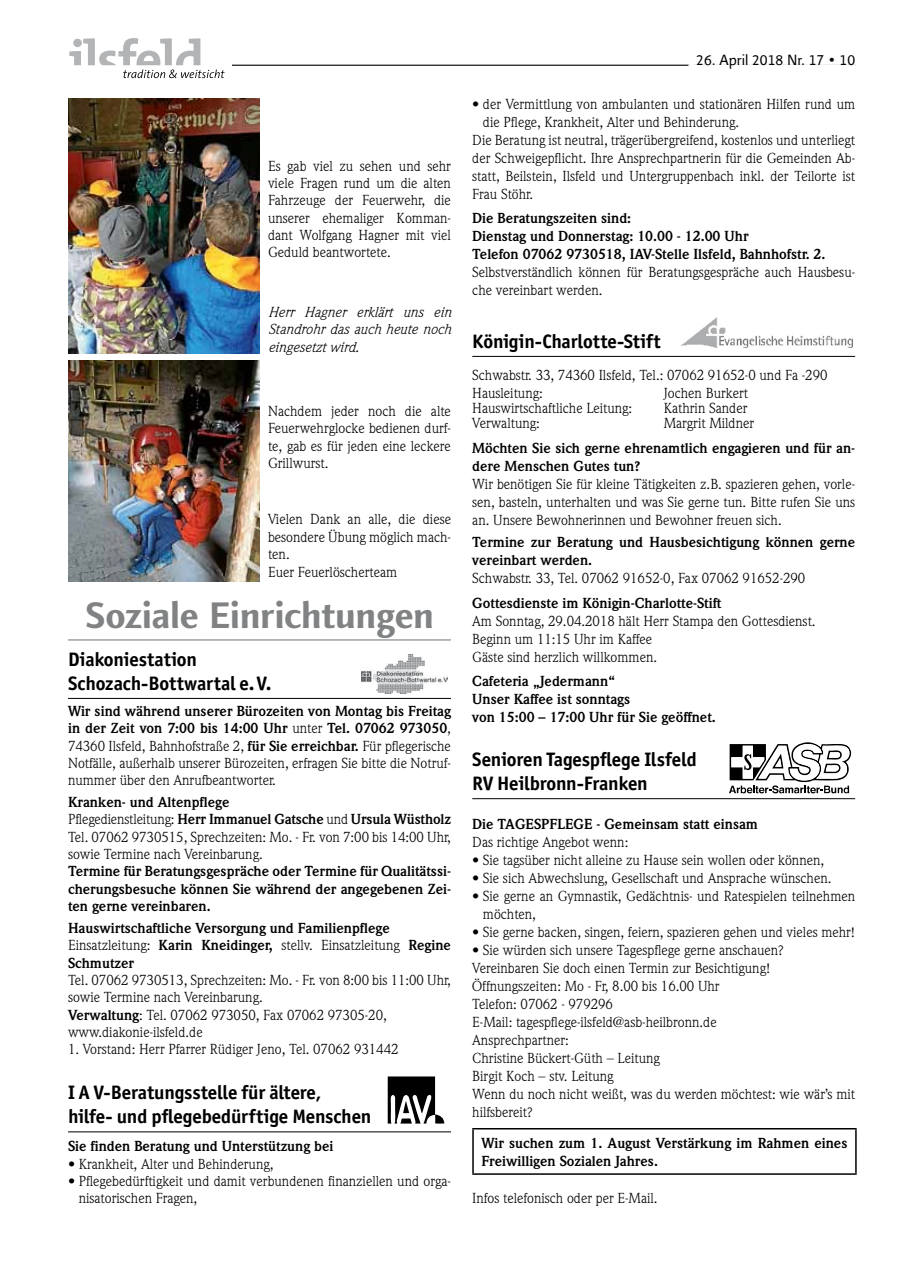
<style>
.page{position:relative;width:902px;height:1280px;background:#fff}
.page>*{position:absolute;margin:0;border:0;box-sizing:border-box;transform-origin:0 0}
.t1{font:700 37.5px "Linotype Finnegan";letter-spacing:-.005em;color:#808284}
.t2{font:700 19.5px/24px "Officina San ITC";letter-spacing:-.005em;color:#000}
.t3{font:15px "Linotype Finnegan";color:#000}
.t4{font:14.25px/17.4px "Weidemann";color:#000}
.t5{font:700 14.25px/18px "Weidemann";color:#000}
.t6{font:italic 14.25px/17.4px "Weidemann";color:#000;text-align:justify}
.s1{font-weight:700}
.s2{font-weight:400}
.s3{color:#fff}
</style>
<div class="page">
<img style="left:68px;top:98px;width:191px;height:256px">
<img style="left:68px;top:360px;width:191px;height:221px">
<hr style="left:68px;top:639px;width:383px;height:1px;background:#808284">
<hr style="left:68px;top:698px;width:383px;height:1px;background:#000">
<img style="left:361px;top:655px;width:87px;height:39px">
<hr style="left:68px;top:1131px;width:383px;height:1px;background:#000">
<svg style="left:387px;top:1076px;width:58px;height:48px"></svg>
<hr style="left:472px;top:356px;width:383px;height:1px;background:#000">
<img style="left:681px;top:317px;width:170px;height:30px">
<hr style="left:472px;top:798px;width:383px;height:1px;background:#000">
<svg style="left:729px;top:742px;width:122px;height:52px"></svg>
<hr style="left:472px;top:1128px;width:384px;height:1px;background:#000">
<hr style="left:472px;top:1129px;width:1px;height:44px;background:#000">
<hr style="left:855px;top:1129px;width:1px;height:44px;background:#000">
<hr style="left:472px;top:1173px;width:384px;height:2px;background:#000">
<hr style="left:232px;top:65px;width:623px;height:1px;background:#000">
<div style="left:688px;top:64px;width:167px;height:5px;background:#fff"></div>
<svg style="left:69px;top:38px;width:155px;height:40px"></svg>
<p class="t4" style="left:268px;top:157px;width:184px;text-align:justify">Es gab viel zu sehen und sehr viele Fragen rund um die alten Fahrzeuge der Feuerwehr, die unserer ehemaliger Komman&shy;dant Wolfgang Hagner mit viel Geduld beantwortete.</p>
<p class="t6" style="left:268px;top:303px;width:184px">Herr Hagner erklärt uns ein Standrohr das auch heute noch eingesetzt wird.</p>
<p class="t4" style="left:268px;top:402px;width:184px;text-align:justify">Nachdem jeder noch die alte Feuerwehrglocke bedienen durf&shy;te, gab es für jeden eine leckere Grillwurst.</p>
<p class="t4" style="left:268px;top:511px;width:184px">Vielen Dank an alle, die diese besondere Übung möglich mach&shy;ten.<br>Euer Feuerlöscherteam</p>
<h1 class="t1" style="left:85px;top:593px;width:350px">Soziale Einrichtungen</h1>
<h2 class="t2" style="left:68px;top:647px;width:205px">Diakoniestation<br>Schozach-Bottwartal e.V.</h2>
<p class="t4" style="left:68px;top:702px;width:384px;text-align:justify"><span class="s1">Wir sind während unserer Bürozeiten von Montag bis Freitag in der Zeit von 7:00 bis 14:00 Uhr</span> unter <span class="s1">Tel. 07062 973050</span>, 74360 Ilsfeld, Bahnhofstraße 2, <span class="s1">für Sie erreichbar.</span> Für pflegerische Notfälle, außerhalb unserer Bürozeiten, erfragen Sie bitte die Notruf&shy;nummer über den Anrufbeantworter.</p>
<p class="t4" style="left:68px;top:793px;width:384px"><span class="s1">Kranken- und Altenpflege<br></span>Pflegedienstleitung: <span class="s1">Herr Immanuel Gatsche</span> und <span class="s1">Ursula Wüstholz </span>Tel. 07062 9730515, Sprechzeiten: Mo. - Fr. von 7:00 bis 14:00 Uhr, sowie Termine nach Vereinbarung.</p>
<p class="t5" style="left:68px;top:863px;width:384px;line-height:17.4px;text-align:justify">Termine für Beratungsgespräche oder Termine für Qualitätssi&shy;cherungsbesuche können Sie während der angegebenen Zei&shy;ten gerne vereinbaren.</p>
<p class="t5" style="left:68px;top:919px;width:384px;line-height:17.4px">Hauswirtschaftliche Versorgung und Familienpflege<br><span class="s2">Einsatzleitung:</span> Karin Kneidinger, <span class="s2">stellv. Einsatzleitung</span> Regine<br>Schmutzer</p>
<p class="t4" style="left:68px;top:971px;width:384px">Tel. 07062 9730513, Sprechzeiten: Mo. - Fr. von 8:00 bis 11:00 Uhr, sowie Termine nach Vereinbarung.<br><span class="s1">Verwaltung</span>: Tel. 07062 973050, Fax 07062 97305-20, www.diakonie-ilsfeld.de</p>
<p class="t4" style="left:68px;top:1040px;width:332px">1. Vorstand: Herr Pfarrer Rüdiger Jeno, Tel. 07062 931442</p>
<h2 class="t2" style="left:68px;top:1080px;width:305px">I A V-Beratungsstelle für ältere,<br>hilfe- und pflegebedürftige Menschen</h2>
<p class="t5" style="left:68px;top:1138px;width:267px">Sie finden Beratung und Unterstützung bei</p>
<p class="t4" style="left:68px;top:1155px;width:207px">• Krankheit, Alter und Behinderung,</p>
<p class="t4" style="left:79px;top:1172px;width:374px;text-indent:-11px">• Pflegebedürftigkeit und damit verbundenen finanziellen und orga&shy;nisatorischen Fragen,</p>
<p class="t3" style="left:688px;top:51px;width:168px"><span class="s3">0</span>26. April 2018 Nr. 17 • 10</p>
<p class="t4" style="left:472px;top:95px;width:384px">• der Vermittlung von ambulanten und stationären Hilfen rund um</p>
<p class="t4" style="left:483px;top:113px;width:258px">die Pflege, Krankheit, Alter und Behinderung.</p>
<p class="t4" style="left:472px;top:131px;width:384px">Die Beratung ist neutral, trägerübergreifend, kostenlos und unterliegt</p>
<p class="t4" style="left:472px;top:149px;width:384px">der Schweigepflicht. Ihre Ansprechpartnerin für die Gemeinden Ab-</p>
<p class="t4" style="left:472px;top:167px;width:384px">statt, Beilstein, Ilsfeld und Untergruppenbach inkl. der Teilorte ist</p>
<p class="t4" style="left:472px;top:185px;width:62px">Frau Stöhr.</p>
<p class="t5" style="left:472px;top:209px;width:355px">Die Beratungszeiten sind:<br>Dienstag und Donnerstag: 10.00 - 12.00 Uhr<br>Telefon 07062 9730518, IAV-Stelle Ilsfeld, Bahnhofstr. 2.</p>
<p class="t4" style="left:472px;top:263px;width:384px;line-height:18px">Selbstverständlich können für Beratungsgespräche auch Hausbesu&shy;che vereinbart werden.</p>
<h2 class="t2" style="left:472px;top:329px;width:190px">Königin-Charlotte-Stift</h2>
<p class="t4" style="left:472px;top:366px;width:357px;line-height:18.1px">Schwabstr. 33, 74360 Ilsfeld, Tel.: 07062 91652-0 und Fa -290<br>Hausleitung:</p>
<p class="t4" style="left:663px;top:384px;width:86px">Jochen Burkert</p>
<p class="t4" style="left:472px;top:400px;width:161px">Hauswirtschaftliche Leitung:</p>
<p class="t4" style="left:663px;top:400px;width:85px">Kathrin Sander</p>
<p class="t4" style="left:472px;top:415px;width:69px">Verwaltung:</p>
<p class="t4" style="left:663px;top:415px;width:92px">Margrit Mildner</p>
<p class="t5" style="left:472px;top:439px;width:384px">Möchten Sie sich gerne ehrenamtlich engagieren und für an&shy;dere Menschen Gutes tun?</p>
<p class="t4" style="left:472px;top:475px;width:384px;line-height:18px;text-align:justify">Wir benötigen Sie für kleine Tätigkeiten z.B. spazieren gehen, vorle&shy;sen, basteln, unterhalten und was Sie gerne tun. Bitte rufen Sie uns an. Unsere Bewohnerinnen und Bewohner freuen sich.</p>
<p class="t5" style="left:472px;top:533px;width:384px">Termine zur Beratung und Hausbesichtigung können gerne vereinbart werden.</p>
<p class="t4" style="left:472px;top:569px;width:334px">Schwabstr. 33, Tel. 07062 91652-0, Fax 07062 91652-290</p>
<p class="t5" style="left:472px;top:594px;width:250px">Gottesdienste im Königin-Charlotte-Stift</p>
<p class="t4" style="left:472px;top:611px;width:345px;line-height:18px">Am Sonntag, 29.04.2018 hält Herr Stampa den Gottesdienst.<br>Beginn um 11:15 Uhr im Kaffee<br>Gäste sind herzlich willkommen.</p>
<p class="t5" style="left:472px;top:672px;width:245px">Cafeteria „Jedermann“<br>Unser Kaffee ist sonntags<br>von 15:00 – 17:00 Uhr für Sie geöffnet.</p>
<h2 class="t2" style="left:472px;top:747px;width:226px">Senioren Tagespflege Ilsfeld<br>RV Heilbronn-Franken</h2>
<p class="t5" style="left:472px;top:815px;width:287px">Die TAGESPFLEGE - Gemeinsam statt einsam</p>
<p class="t4" style="left:472px;top:833px;width:158px">Das richtige Angebot wenn:</p>
<p class="t4" style="left:472px;top:851px;width:353px">• Sie tagsüber nicht alleine zu Hause sein wollen oder können,</p>
<p class="t4" style="left:472px;top:869px;width:360px">• Sie sich Abwechslung, Gesellschaft und Ansprache wünschen.</p>
<p class="t4" style="left:483px;top:886px;width:374px;line-height:18px;text-indent:-11px">• Sie gerne an Gymnastik, Gedächtnis- und Ratespielen teilnehmen möchten,</p>
<p class="t4" style="left:472px;top:923px;width:384px">• Sie gerne backen, singen, feiern, spazieren gehen und vieles mehr!</p>
<p class="t4" style="left:472px;top:940px;width:384px;line-height:18px">• Sie würden sich unsere Tagespflege gerne anschauen?<br>Vereinbaren Sie doch einen Termin zur Besichtigung!<br>Öffnungszeiten: Mo - Fr, 8.00 bis 16.00 Uhr<br>Telefon: 07062 - 979296<br>E-Mail: tagespflege-ilsfeld@asb-heilbronn.de<br>Ansprechpartner:<br>Christine Bückert-Güth – Leitung<br>Birgit Koch – stv. Leitung<br>Wenn du noch nicht weißt, was du werden möchtest: wie wär’s mit hilfsbereit?</p>
<p class="t5" style="left:481px;top:1135px;width:367px;line-height:17.2px">Wir suchen zum 1. August Verstärkung im Rahmen eines<br>Freiwilligen Sozialen Jahres.</p>
<p class="t4" style="left:472px;top:1190px;width:187px">Infos telefonisch oder per E-Mail.</p>
</div>
